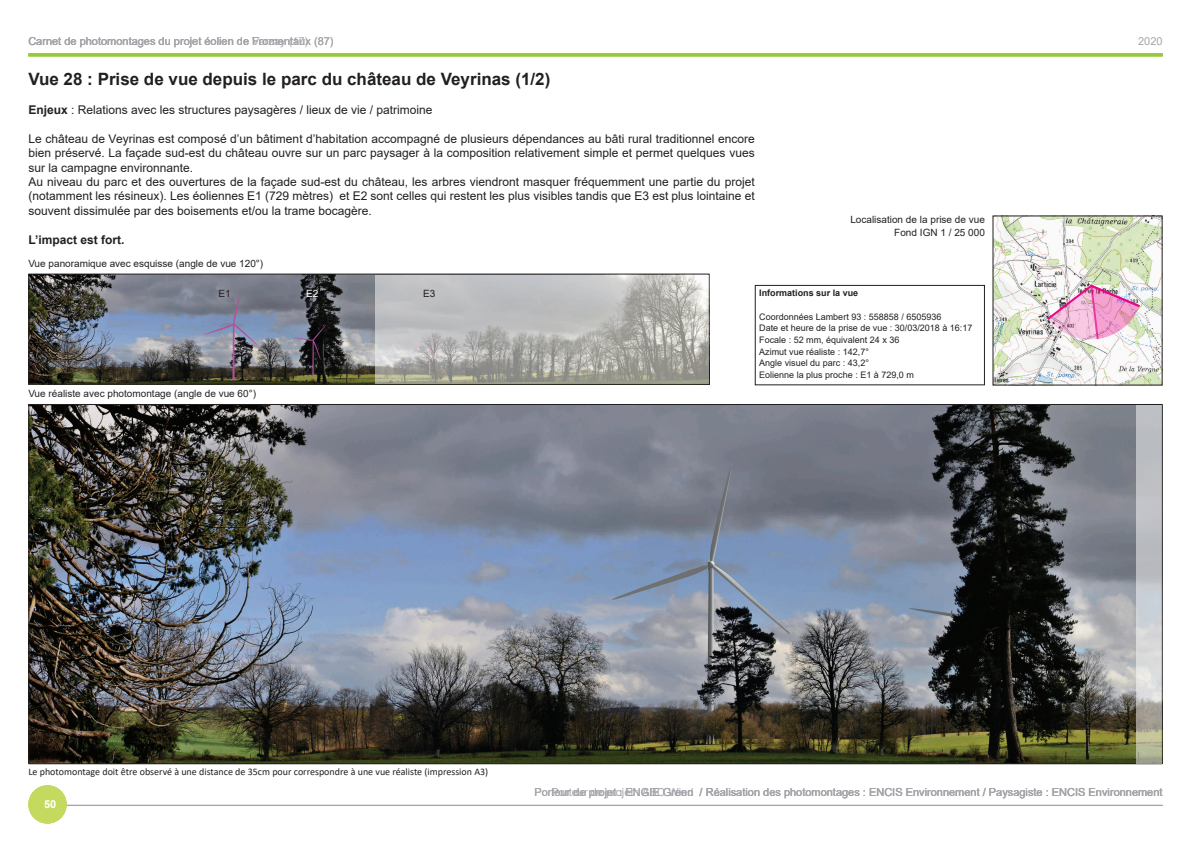
<style>
.page{position:relative;width:1191px;height:842px;background:#fff}
.page>*{position:absolute;margin:0;border:0;box-sizing:border-box;transform-origin:0 0}
.t1{font:700 17px "Arial";color:#231f20}
.t2{font:12px/14.4px "Arial";color:#231f20}
.t3{font:700 12px "Arial";color:#231f20}
.t4{font:11px "Arial";color:#a5a6aa}
.t5{font:700 11px "Arial";color:#fff}
.t6{font:10px/13.7px "Arial";color:#231f20;text-align:right}
.t7{font:10px "Calibri";color:#231f20}
.t8{font:10px "Arial";color:#fff}
.t9{font:9px/11.7px "Arial";color:#231f20}
.t10{font:700 9px "Arial";color:#231f20}
.s1{font-weight:700}
</style>
<div class="page">
<img style="left:30px;top:276px;width:345px;height:107px">
<div style="left:28px;top:274px;width:681px;height:111px;border:1px solid #231f20"></div>
<img style="left:994px;top:217px;width:166px;height:167px">
<img style="left:30px;top:406px;width:1105px;height:356px">
<div style="left:754px;top:285px;width:231px;height:100px;border:1px solid #231f20"></div>
<img style="left:1045px;top:283px;width:96px;height:64px">
<svg style="left:375px;top:275px;width:333px;height:109px;background:#b5b5b2"></svg>
<svg style="left:1135px;top:405px;width:26px;height:358px;background:#bcbebd"></svg>
<div style="left:28px;top:785px;width:39px;height:38px;background:#c4da5f;border-radius:50%"></div>
<hr style="left:28px;top:53px;width:1134px;height:3px;background:#98c93c">
<hr style="left:67px;top:805px;width:1095px;height:1px;background:#a5a6aa">
<p class="t4" style="left:28px;top:33px;width:281px">Carnet de photomontages du projet éolien de Varzay (17)</p>
<p class="t4" style="left:252px;top:33px;width:83px">Fromentaux (87)</p>
<h1 class="t1" style="left:28px;top:67px;width:523px">Vue 28 : Prise de vue depuis le parc du château de Veyrinas (1/2)</h1>
<p class="t2" style="left:28px;top:102px;width:406px"><span class="s1">Enjeux</span> : Relations avec les structures paysagères / lieux de vie / patrimoine</p>
<p class="t2" style="left:28px;top:131px;width:728px">Le château de Veyrinas est composé d’un bâtiment d’habitation accompagné de plusieurs dépendances au bâti rural traditionnel encore bien préservé. La façade sud-est du château ouvre sur un parc paysager à la composition relativement simple et permet quelques vues sur la campagne environnante.<br>Au niveau du parc et des ouvertures de la façade sud-est du château, les arbres viendront masquer fréquemment une partie du projet (notamment les résineux). Les éoliennes E1 (729 mètres) et E2 sont celles qui restent les plus visibles tandis que E3 est plus lointaine et souvent dissimulée par des boisements et/ou la trame bocagère.</p>
<p class="t3" style="left:28px;top:231px;width:98px">L’impact est fort.</p>
<p class="t6" style="left:28px;top:257px;width:236px">Vue panoramique avec esquisse (angle de vue 120°)</p>
<p class="t6" style="left:850px;top:212px;width:136px">Localisation de la prise de vue<br>Fond IGN 1 / 25 000</p>
<p class="t6" style="left:218px;top:287px;width:14px">E1</p>
<p class="t8" style="left:306px;top:287px;width:14px">E2</p>
<p class="t6" style="left:423px;top:287px;width:14px">E3</p>
<p class="t6" style="left:327px;top:312px;width:14px">E4</p>
<p class="t6" style="left:28px;top:387px;width:229px">Vue réaliste avec photomontage (angle de vue 60°)</p>
<p class="t7" style="left:28px;top:765px;width:461px">Le photomontage doit être observé à une distance de 35cm pour correspondre à une vue réaliste (impression A3)</p>
<p class="t10" style="left:759px;top:287px;width:101px">Informations sur la vue</p>
<p class="t9" style="left:759px;top:311px;width:215px">Coordonnées Lambert 93 : 558858 / 6505936<br>Date et heure de la prise de vue : 30/03/2018 à 16:17<br>Focale : 52 mm, équivalent 24 x 36<br>Azimut vue réaliste : 142,7°<br>Angle visuel du parc : 43,2°<br>Eolienne la plus proche : E1 à 729,0 m</p>
<p class="t4" style="left:1138px;top:33px;width:26px">2020</p>
<p class="t5" style="left:44px;top:796px;width:14px">50</p>
<p class="t4" style="left:551px;top:785px;width:612px">Porteur de projet : ABO Wind / Réalisation des photomontages : ENCIS Environnement / Paysagiste : ENCIS Environnement</p>
<p class="t4" style="left:534px;top:785px;width:160px">Porteur de projet : ENGIE Green</p>
</div>
